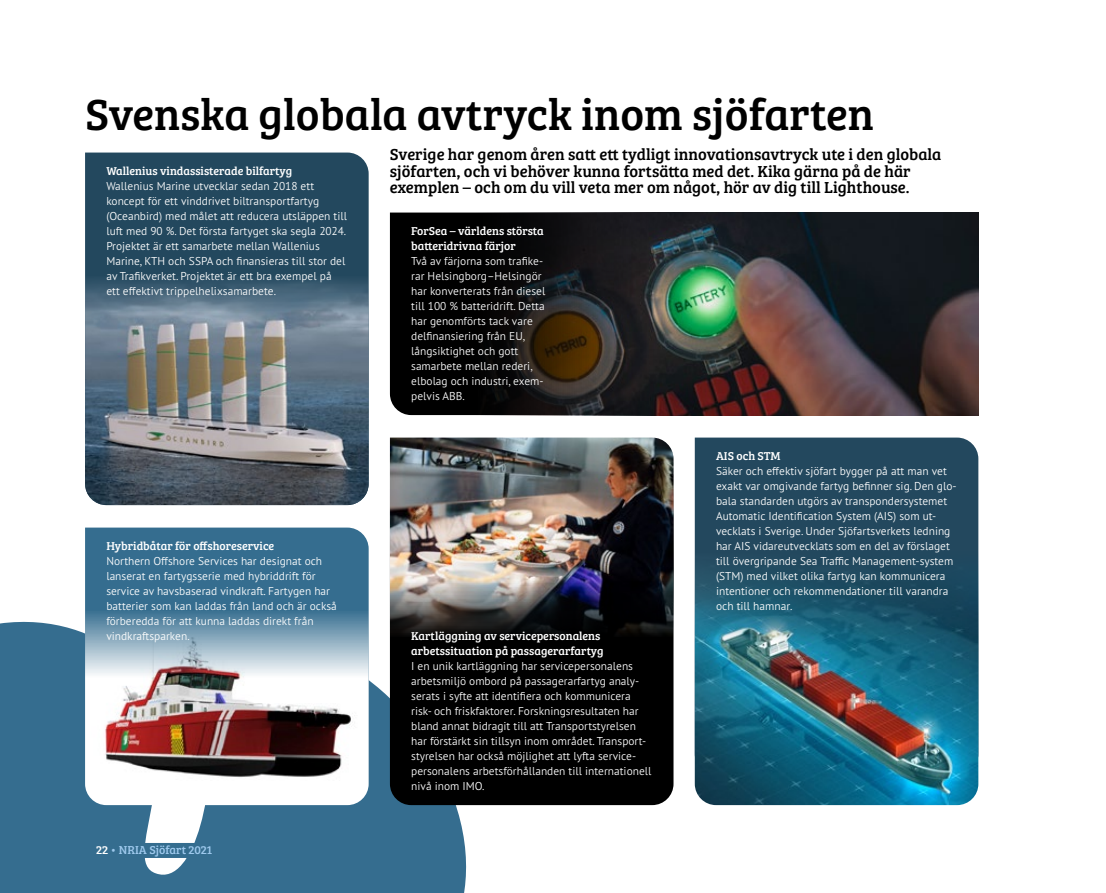
<style>
.page{position:relative;width:1106px;height:893px;background:#fff}
.page>*{position:absolute;margin:0;border:0;box-sizing:border-box;transform-origin:0 0}
.t1{font:45px "Bree Serif";color:#000}
.t2{font:16.5px/16.5px "Bree Serif";color:#000}
.t3{font:11.85px/15px "Bree Serif";color:#fff}
.t4{font:11.85px "Bree Serif";color:#9ec9ed}
.t5{font:300 11.4px/15px "PT Sans Pro";color:#fff}
.s1{color:#fff}
</style>
<div class="page">
<svg style="left:0;top:577px;width:511px;height:316px;fill:#356d8f"></svg>
<div style="left:694px;top:438px;width:284px;height:112px;background:#23485e"></div>
<img style="left:694px;top:550px;width:284px;height:255px">
<img style="left:390px;top:213px;width:588px;height:202px">
<div style="left:85px;top:153px;width:284px;height:123px;background:#23485e"></div>
<img style="left:85px;top:276px;width:284px;height:229px">
<div style="left:390px;top:640px;width:283px;height:165px;background:#000"></div>
<img style="left:390px;top:438px;width:283px;height:202px">
<div style="left:85px;top:528px;width:284px;height:82px;background:#356d8f"></div>
<svg style="left:85px;top:610px;width:284px;height:195px"></svg>
<img style="left:89px;top:634px;width:275px;height:147px">
<div style="left:85px;top:843px;width:138px;height:15px;background:#356d8f;border-radius:8px"></div>
<h1 class="t1" style="left:85px;top:81px;width:790px">Svenska globala avtryck inom sjöfarten</h1>
<p class="t3" style="left:106px;top:163px;width:187px">Wallenius vindassisterade bilfartyg</p>
<p class="t5" style="left:106px;top:178px;width:242px">Wallenius Marine utvecklar sedan 2018 ett koncept för ett vinddrivet biltransportfartyg (Oceanbird) med målet att reducera utsläppen till luft med 90 %. Det första fartyget ska segla 2024.<br>Projektet är ett samarbete mellan Wallenius Marine, KTH och SSPA och finansieras till stor del av Trafikverket. Projektet är ett bra exempel på ett effektivt trippelhelixsamarbete.</p>
<p class="t3" style="left:106px;top:538px;width:169px">Hybridbåtar för offshoreservice</p>
<p class="t5" style="left:106px;top:553px;width:232px">Northern Offshore Services har designat och lanserat en fartygsserie med hybriddrift för service av havsbaserad vindkraft. Fartygen har batterier som kan laddas från land och är också förberedda för att kunna laddas direkt från vindkraftsparken.</p>
<p class="t4" style="left:96px;top:841px;width:117px"><span class="s1">22</span> • NRIA Sjöfart 2021</p>
<h2 class="t2" style="left:390px;top:145px;width:553px">Sverige har genom åren satt ett tydligt innovationsavtryck ute i den globala sjöfarten, och vi behöver kunna fortsätta med det. Kika gärna på de här exemplen – och om du vill veta mer om något, hör av dig till Lighthouse.</h2>
<p class="t3" style="left:411px;top:223px;width:134px">ForSea – världens största batteridrivna färjor</p>
<p class="t5" style="left:411px;top:253px;width:136px">Två av färjorna som trafike&shy;rar Helsingborg–Helsingör har konverterats från diesel till 100 % batteridrift. Detta har genomförts tack vare delfinansiering från EU, långsiktighet och gott samarbete mellan rederi, elbolag och industri, exem&shy;pelvis ABB.</p>
<p class="t3" style="left:411px;top:628px;width:194px">Kartläggning av servicepersonalens arbetssituation på passagerarfartyg</p>
<p class="t5" style="left:411px;top:658px;width:242px">I en unik kartläggning har servicepersonalens arbetsmiljö ombord på passagerarfartyg analy&shy;serats i syfte att identifiera och kommunicera risk- och friskfaktorer. Forskningsresultaten har bland annat bidragit till att Transportstyrelsen har förstärkt sin tillsyn inom området. Transport&shy;styrelsen har också möjlighet att lyfta service&shy;personalens arbetsförhållanden till internationell nivå inom IMO.</p>
<p class="t3" style="left:716px;top:448px;width:66px">AIS och STM</p>
<p class="t5" style="left:716px;top:463px;width:242px">Säker och effektiv sjöfart bygger på att man vet exakt var omgivande fartyg befinner sig. Den glo&shy;bala standarden utgörs av transpondersystemet Automatic Identification System (AIS) som ut&shy;vecklats i Sverige. Under Sjöfartsverkets ledning har AIS vidareutvecklats som en del av förslaget till övergripande Sea Traffic Management-system (STM) med vilket olika fartyg kan kommunicera intentioner och rekommendationer till varandra och till hamnar.</p>
</div>
